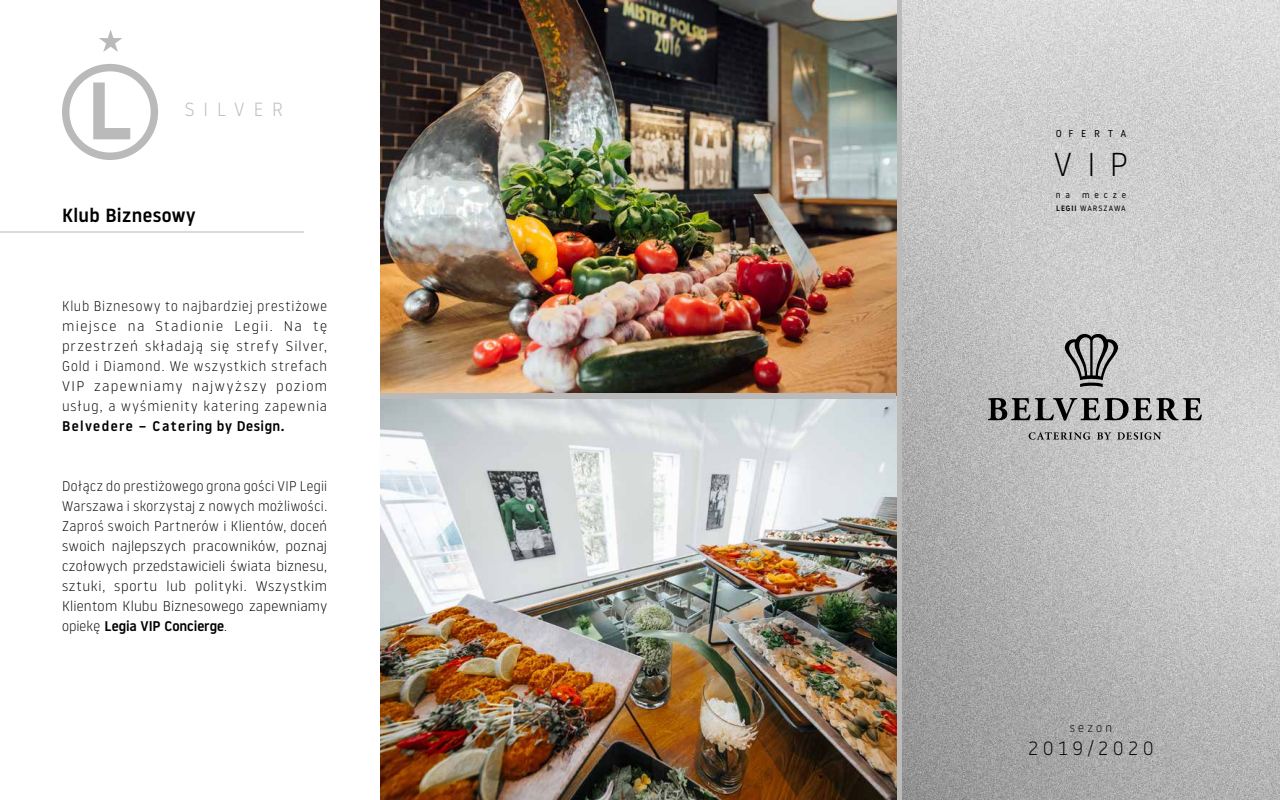
<style>
.page{position:relative;width:1280px;height:800px;background:#fff}
.page>*{position:absolute;margin:0;border:0;box-sizing:border-box;transform-origin:0 0}
.t1{font:300 33px "Noway";color:#000}
.t2{font:300 19.2px "Noway";letter-spacing:.26em;color:#000}
.t3{font:500 19px "Noway";letter-spacing:.02em;color:#000}
.t4{font:300 19px "Noway";letter-spacing:.47em;color:#bababa}
.t5{font:300 14px/20px "Noway";letter-spacing:.06em;color:#000;text-align:justify}
.t6{font:500 14px "Noway";letter-spacing:.09em;color:#000}
.t7{font:300 12.2px "Noway";letter-spacing:.26em;color:#000}
.t8{font:10px "Noway";letter-spacing:.76em;color:#000}
.t9{font:8.8px "Noway";letter-spacing:.555em;color:#000}
.t10{font:7.7px "Noway";letter-spacing:.12em;color:#000}
.s1{font-weight:500}
</style>
<div class="page">
<img style="left:902px;top:0;width:378px;height:800px">
<div style="left:896px;top:0;width:6px;height:800px;background:#bababa"></div>
<img style="left:380px;top:0;width:516px;height:393px">
<img style="left:380px;top:399px;width:516px;height:401px">
<svg style="left:988px;top:398px;width:214px;height:23px;background:#7f7f7f"></svg>
<svg style="left:1065px;top:334px;width:53px;height:53px;background:#8b8b8b"></svg>
<svg style="left:1097px;top:432px;width:14px;height:8px"></svg>
<svg style="left:1117px;top:432px;width:44px;height:8px"></svg>
<svg style="left:1029px;top:432px;width:61px;height:8px"></svg>
<hr style="left:0;top:232px;width:304px;height:1px;background:#bababa">
<svg style="left:62px;top:64px;width:96px;height:96px"></svg>
<svg style="left:99px;top:30px;width:23px;height:22px"></svg>
<div style="left:380px;top:393px;width:516px;height:6px;background:#bababa"></div>
<h3 class="t4" style="left:185px;top:97px;width:100px">SILVER</h3>
<h3 class="t3" style="left:62px;top:202px;width:135px">Klub Biznesowy</h3>
<p class="t5" style="left:62px;top:295px;width:267px">Klub Biznesowy to najbardziej prestiżowe miejsce na Stadionie Legii. Na tę przestrzeń składają się strefy Silver, Gold i Diamond. We wszystkich strefach VIP zapewniamy najwyższy poziom usług, a wyśmienity katering zapewnia</p>
<p class="t6" style="left:62px;top:416px;width:224px">Belvedere – Catering by Design.</p>
<p class="t5" style="left:62px;top:475px;width:267px">Dołącz do prestiżowego grona gości VIP Legii Warszawa i skorzystaj z nowych możliwości.<br>Zaproś swoich Partnerów i Klientów, doceń swoich najlepszych pracowników, poznaj czołowych przedstawicieli świata biznesu, sztuki, sportu lub polityki. Wszystkim Klientom Klubu Biznesowego zapewniamy opiekę <span class="s1">Legia VIP Concierge</span>.</p>
<p class="t8" style="left:1056px;top:126px;width:72px">OFERTA</p>
<h1 class="t1" style="left:1054px;top:142px;width:76px">VIP</h1>
<p class="t9" style="left:1056px;top:189px;width:16px">n a</p>
<p class="t9" style="left:1082px;top:189px;width:46px">mecze</p>
<p class="t10" style="left:1056px;top:203px;width:71px"><span class="s1">LEGII</span> WARSZAWA</p>
<p class="t7" style="left:1070px;top:720px;width:44px">sezon</p>
<h2 class="t2" style="left:1029px;top:736px;width:126px">2019/2020</h2>
</div>
